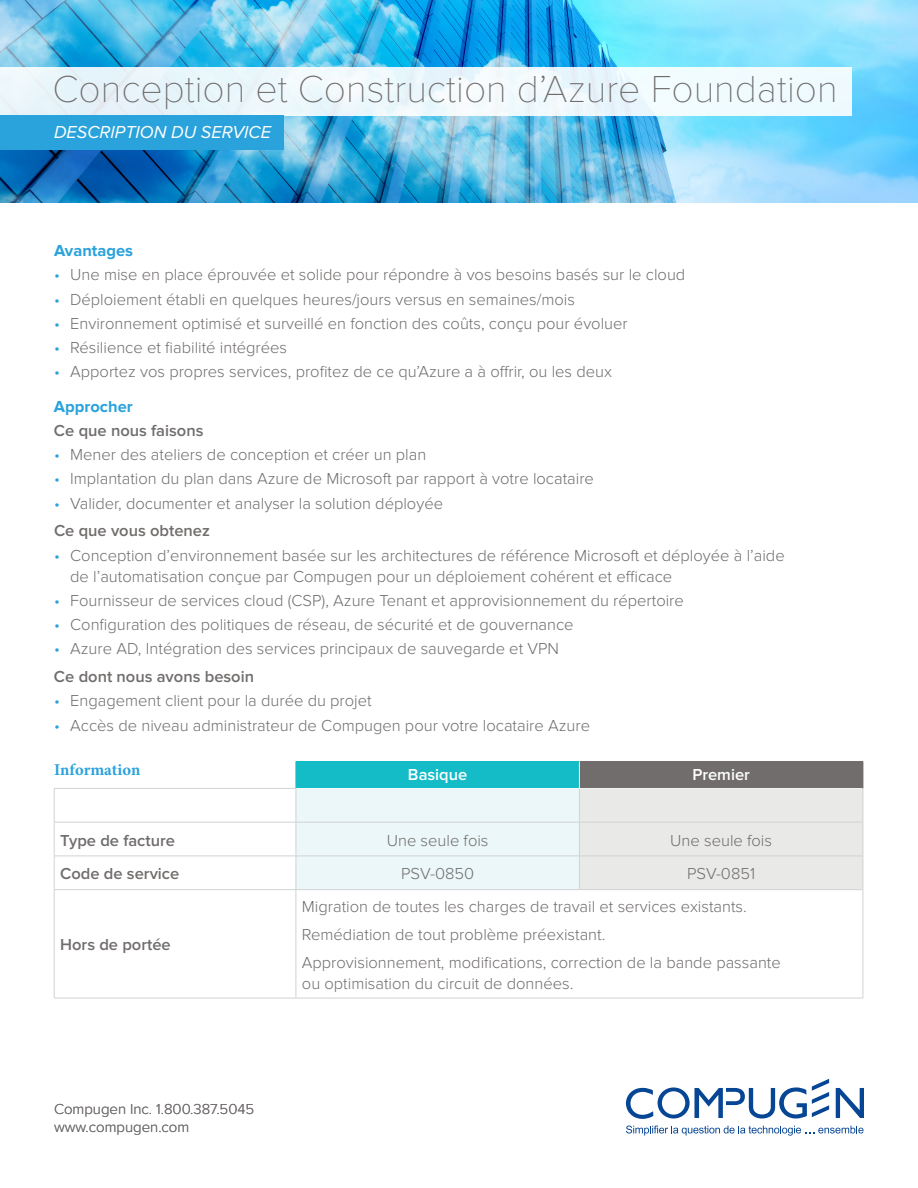
<style>
.page{position:relative;width:918px;height:1188px;background:#fff}
.page>*{position:absolute;margin:0;border:0;box-sizing:border-box;transform-origin:0 0}
.t1{font:100 39px "Proxima Nova T";color:#706d6c}
.t2{font:italic 18px "Proxima Nova";color:#fff}
.t3{font:300 16.5px/21px "Proxima Nova";color:#706d6c}
.t4{font:600 16.5px "Proxima Nova";color:#706d6c}
.t5{font:700 16.5px "Proxima Nova";color:#2aa2db}
.t6{font:600 16.5px "Proxima Nova";color:#fff}
.t7{font:700 16.5px "Minion Pro";color:#2aa2db}
.t8{font:300 15px "Proxima Nova";color:#706d6c}
.s1{color:#2aa2db}
</style>
<div class="page">
<hr style="left:54px;top:998px;width:242px;height:1px;background:#d1d2d4">
<hr style="left:296px;top:998px;width:283px;height:1px;background:#d1d2d4">
<hr style="left:579px;top:998px;width:284px;height:1px;background:#d1d2d4">
<hr style="left:296px;top:890px;width:1px;height:108px;background:#d1d2d4">
<hr style="left:863px;top:890px;width:1px;height:108px;background:#d1d2d4">
<hr style="left:54px;top:788px;width:242px;height:1px;background:#d1d2d4">
<hr style="left:54px;top:789px;width:1px;height:33px;background:#d1d2d4">
<hr style="left:54px;top:822px;width:1px;height:34px;background:#d1d2d4">
<hr style="left:54px;top:856px;width:1px;height:33px;background:#d1d2d4">
<hr style="left:54px;top:890px;width:1px;height:108px;background:#d1d2d4">
<hr style="left:54px;top:889px;width:242px;height:1px;background:#d1d2d4">
<svg style="left:296px;top:761px;width:568px;height:129px;background:#c5dcdd"></svg>
<hr style="left:54px;top:822px;width:242px;height:1px;background:#d1d2d4">
<hr style="left:296px;top:822px;width:283px;height:1px;background:#d1d2d4">
<hr style="left:579px;top:822px;width:284px;height:1px;background:#d1d2d4">
<hr style="left:54px;top:856px;width:242px;height:1px;background:#d1d2d4">
<hr style="left:296px;top:856px;width:283px;height:1px;background:#d1d2d4">
<hr style="left:579px;top:856px;width:284px;height:1px;background:#d1d2d4">
<img style="left:0;top:0;width:918px;height:202px">
<div style="left:0;top:67px;width:851px;height:48px;background:#edf8fc"></div>
<div style="left:0;top:115px;width:284px;height:35px;background:#2aa2db"></div>
<svg style="left:626px;top:1126px;width:238px;height:10px"></svg>
<svg style="left:626px;top:1079px;width:203px;height:40px"></svg>
<svg style="left:836px;top:1088px;width:28px;height:30px"></svg>
<p class="t1" style="left:52px;top:67px;width:787px">Conception et Construction d’Azure Foundation</p>
<p class="t2" style="left:54px;top:122px;width:219px">DESCRIPTION DU SERVICE</p>
<p class="t5" style="left:54px;top:241px;width:81px">Avantages</p>
<p class="t3" style="left:54px;top:264px;width:633px"><span class="s1">•</span> Une mise en place éprouvée et solide pour répondre à vos besoins basés sur le cloud</p>
<p class="t3" style="left:54px;top:289px;width:523px"><span class="s1">•</span> Déploiement établi en quelques heures/jours versus en semaines/mois</p>
<p class="t3" style="left:54px;top:313px;width:575px"><span class="s1">•</span> Environnement optimisé et surveillé en fonction des coûts, conçu pour évoluer</p>
<p class="t3" style="left:54px;top:337px;width:235px"><span class="s1">•</span> Résilience et fiabilité intégrées</p>
<p class="t3" style="left:54px;top:361px;width:560px"><span class="s1">•</span> Apportez vos propres services, profitez de ce qu’Azure a à offrir, ou les deux</p>
<p class="t5" style="left:54px;top:397px;width:80px">Approcher</p>
<p class="t4" style="left:54px;top:421px;width:151px">Ce que nous faisons</p>
<p class="t3" style="left:54px;top:444px;width:374px"><span class="s1">•</span> Mener des ateliers de conception et créer un plan</p>
<p class="t3" style="left:54px;top:469px;width:541px"><span class="s1">•</span> Implantation du plan dans Azure de Microsoft par rapport à votre locataire</p>
<p class="t3" style="left:54px;top:493px;width:391px"><span class="s1">•</span> Valider, documenter et analyser la solution déployée</p>
<p class="t4" style="left:54px;top:521px;width:158px">Ce que vous obtenez</p>
<p class="t3" style="left:70px;top:545px;width:716px;text-indent:-16px"><span class="s1">•</span> Conception d’environnement basée sur les architectures de référence Microsoft et déployée à l’aide de l’automatisation conçue par Compugen pour un déploiement cohérent et efficace</p>
<p class="t3" style="left:54px;top:590px;width:631px"><span class="s1">•</span> Fournisseur de services cloud (CSP), Azure Tenant et approvisionnement du répertoire</p>
<p class="t3" style="left:54px;top:614px;width:521px"><span class="s1">•</span> Configuration des politiques de réseau, de sécurité et de gouvernance</p>
<p class="t3" style="left:54px;top:639px;width:507px"><span class="s1">•</span> Azure AD, Intégration des services principaux de sauvegarde et VPN</p>
<p class="t4" style="left:54px;top:667px;width:202px">Ce dont nous avons besoin</p>
<p class="t3" style="left:54px;top:691px;width:319px"><span class="s1">•</span> Engagement client pour la durée du projet</p>
<p class="t3" style="left:54px;top:715px;width:538px"><span class="s1">•</span> Accès de niveau administrateur de Compugen pour votre locataire Azure</p>
<p class="t7" style="left:54px;top:759px;width:88px">Information</p>
<p class="t6" style="left:408px;top:765px;width:61px">Basique</p>
<p class="t6" style="left:692px;top:765px;width:59px">Premier</p>
<p class="t4" style="left:60px;top:831px;width:116px">Type de facture</p>
<p class="t3" style="left:387px;top:830px;width:103px">Une seule fois</p>
<p class="t3" style="left:670px;top:830px;width:103px">Une seule fois</p>
<p class="t4" style="left:60px;top:864px;width:121px">Code de service</p>
<p class="t3" style="left:401px;top:863px;width:74px">PSV-0850</p>
<p class="t3" style="left:687px;top:863px;width:69px">PSV-0851</p>
<p class="t4" style="left:60px;top:935px;width:112px">Hors de portée</p>
<p class="t8" style="left:54px;top:1100px;width:202px">Compugen Inc. 1.800.387.5045</p>
<p class="t8" style="left:54px;top:1118px;width:137px">www.compugen.com</p>
<p class="t3" style="left:302px;top:896px;width:446px">Migration de toutes les charges de travail et services existants.</p>
<p class="t3" style="left:302px;top:924px;width:305px">Remédiation de tout problème préexistant.</p>
<p class="t3" style="left:302px;top:952px;width:480px">Approvisionnement, modifications, correction de la bande passante ou optimisation du circuit de données.</p>
</div>
